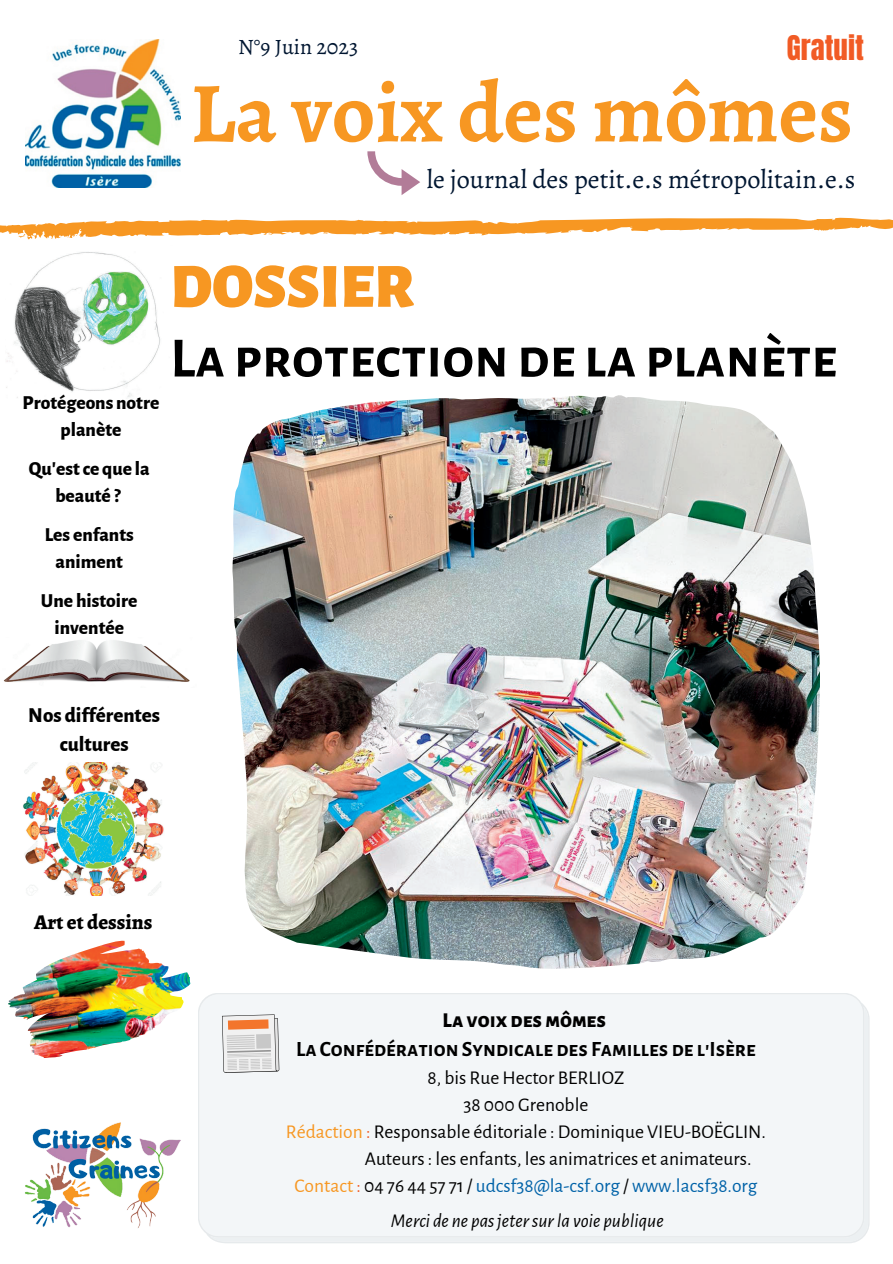
<style>
.page{position:relative;width:893px;height:1264px;background:#fff}
.page>*{position:absolute;margin:0;border:0;box-sizing:border-box;transform-origin:0 0}
.t1{font:700 85.35px "Alegreya";color:#f79722}
.t2{font:900 62.85px "Alegreya Sans";color:#f79722}
.t3{font:700 57px "Alegreya Sans SC";color:#000}
.t4{font:28.8px "Anton";color:#f15b25}
.t5{font:26.25px "Alegreya";color:#001631}
.t6{font:21.9px "Alegreya";color:#001631}
.t7{font:700 21.3px "Alegreya Sans SC";color:#000}
.t8{font:800 21.3px "Alegreya Sans SC";color:#000}
.t9{font:800 21px/29.2px "Alegreya Sans";color:#000;text-align:center}
.t10{font:800 21px "Alegreya";color:#000}
.t11{font:19.5px "Alegreya Sans";color:#000}
.t12{font:800 19.5px/27px "Alegreya Sans";color:#000;text-align:center}
.t13{font:19.5px "Alegreya Sans";color:#0062a8}
.t14{font:italic 19.5px "Alegreya Sans";color:#000}
.s1{color:#f79722}
.s2{color:#f15b25}
.s3{color:#000}
</style>
<div class="page">
<svg style="left:0;top:217px;width:889px;height:22px"></svg>
<svg style="left:367px;top:151px;width:53px;height:44px"></svg>
<div style="left:198px;top:993px;width:671px;height:250px;background:#f3f6f8"></div>
<svg style="left:222px;top:1014px;width:57px;height:58px"></svg>
<img style="left:25px;top:1122px;width:156px;height:106px">
<img style="left:25px;top:40px;width:155px;height:147px">
<img style="left:6px;top:252px;width:154px;height:146px">
<img style="left:3px;top:640px;width:187px;height:42px">
<img style="left:23px;top:762px;width:141px;height:133px">
<img style="left:8px;top:940px;width:182px;height:117px">
<img style="left:232px;top:395px;width:587px;height:573px">
<p class="t6" style="left:238px;top:32px;width:121px">N°9 Juin 2023</p>
<p class="t4" style="left:786px;top:27px;width:78px">GRATUIT</p>
<p class="t1" style="left:190px;top:55px;width:664px">La voix des mômes</p>
<p class="t5" style="left:427px;top:161px;width:430px">le journal des petit.e.s métropolitain.e.s</p>
<p class="t12" style="left:23px;top:390px;width:138px">Protégeons notre planète</p>
<p class="t12" style="left:29px;top:456px;width:122px">Qu'estce que la beauté ?</p>
<p class="t12" style="left:45px;top:521px;width:91px">Les enfants animent</p>
<p class="t12" style="left:41px;top:587px;width:98px">Une histoire inventée</p>
<p class="t2" style="left:170px;top:256px;width:245px">DOSSIER</p>
<p class="t3" style="left:170px;top:331px;width:668px">La protectionde la planète</p>
<p class="t9" style="left:28px;top:701px;width:133px">Nos différentes cultures</p>
<p class="t10" style="left:34px;top:908px;width:120px">Art et dessins</p>
<p class="t8" style="left:442px;top:1009px;width:165px">La voix desmômes</p>
<p class="t7" style="left:296px;top:1039px;width:461px">La ConfédérationSyndicale des Familles de l'Isère</p>
<p class="t11" style="left:427px;top:1068px;width:198px">8, bis Rue Hector BERLIOZ</p>
<p class="t11" style="left:463px;top:1095px;width:126px">38 000 Grenoble</p>
<p class="t11" style="left:286px;top:1122px;width:481px"><span class="s1">Rédaction</span> <span class="s2">:</span> Responsable éditoriale : Dominique VIEU-BOËGLIN.</p>
<p class="t11" style="left:365px;top:1149px;width:388px">Auteurs : les enfants, les animatrices et animateurs.</p>
<p class="t13" style="left:294px;top:1175px;width:464px"><span class="s1">Contact</span> <span class="s2">:</span> <span class="s3">04 76 44 57 71 /</span> udcsf38@la-csf.org <span class="s3">/</span> www.lacsf38.org</p>
<p class="t14" style="left:391px;top:1210px;width:274px">Merci de ne pasjetersurla voie publique</p>
</div>
